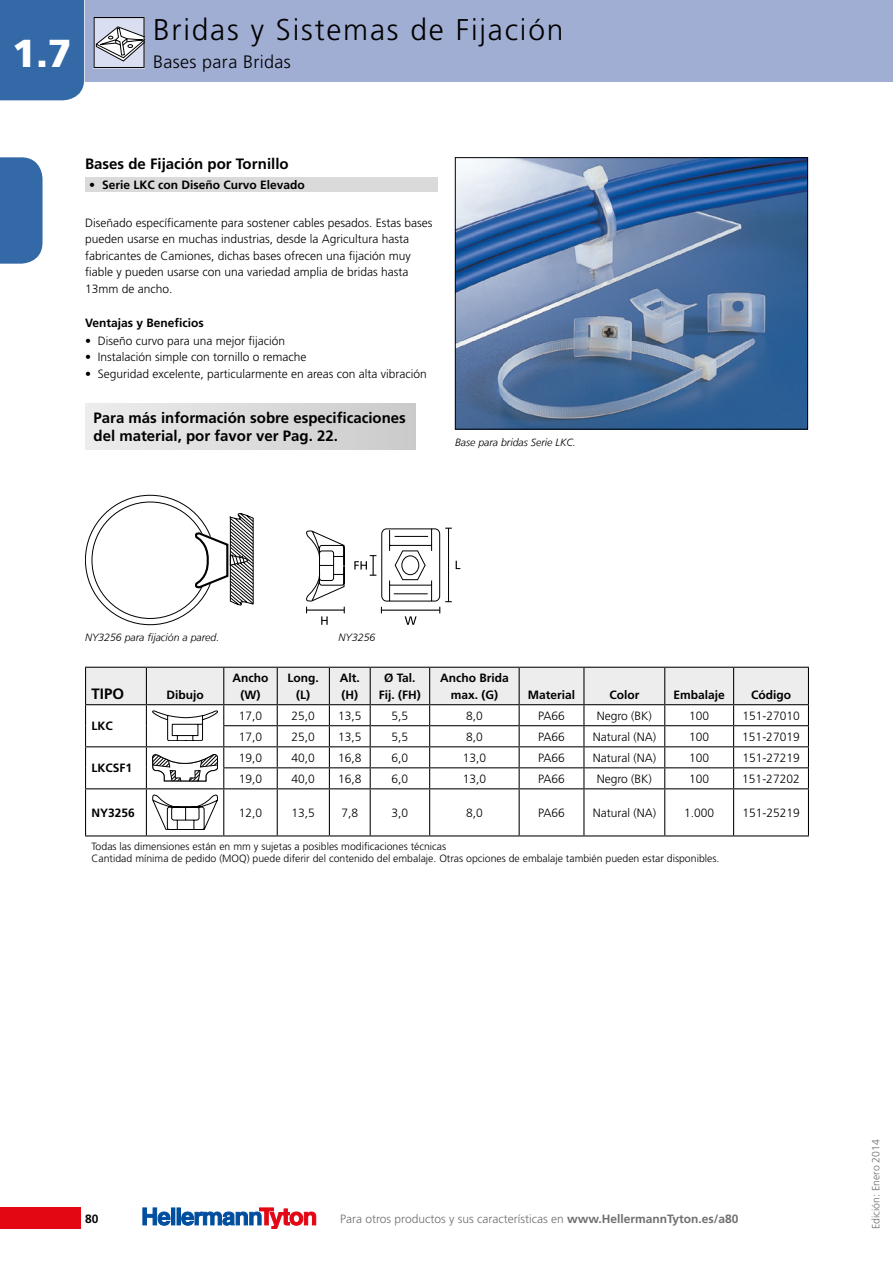
<style>
.page{position:relative;width:893px;height:1263px;background:#fff}
.page>*{position:absolute;margin:0;border:0;box-sizing:border-box;transform-origin:0 0}
.t1{font:900 39px "Frutiger LT";color:#fff}
.t2{font:300 30px "Frutiger LT";letter-spacing:.06em;color:#000}
.t3{font:300 18px "Frutiger LT";letter-spacing:.02em;color:#000}
.t4{font:700 15px/18px "Frutiger LT";color:#000}
.t5{font:300 12px/16.5px "Frutiger LT";color:#000}
.t6{font:700 12px/16.5px "Frutiger LT";color:#000;text-align:center}
.t7{font:300 12px "Frutiger LT";color:#706f6f}
.t8{font:300 10.5px/12.6px "Frutiger LT";color:#000}
.t9{font:italic 300 10.5px "Frutiger LT";color:#000}
.t10{font:300 10.5px "Frutiger LT";color:#706f6f}
.s1{font-weight:700}
</style>
<div class="page">
<div style="left:0;top:0;width:84px;height:100px;background:#3369a6"></div>
<div style="left:0;top:1208px;width:81px;height:21px;background:#e30613"></div>
<div style="left:85px;top:0;width:808px;height:82px;background:#a1aed3"></div>
<div style="left:171px;top:1208px;width:4px;height:17px;border:1px solid #004f9f"></div>
<div style="left:177px;top:1208px;width:4px;height:17px;border:1px solid #004f9f"></div>
<svg style="left:142px;top:1208px;width:28px;height:18px"></svg>
<svg style="left:181px;top:1208px;width:135px;height:21px"></svg>
<svg style="left:0;top:157px;width:43px;height:107px;background:#3e71ab"></svg>
<svg style="left:94px;top:17px;width:51px;height:51px;background:#b7b9c3"></svg>
<img style="left:457px;top:159px;width:349px;height:268px">
<div style="left:455px;top:157px;width:353px;height:272px;border:1px solid #000"></div>
<div style="left:85px;top:177px;width:353px;height:15px;background:#dadada"></div>
<hr style="left:85px;top:788px;width:61px;height:1px;background:#000">
<hr style="left:85px;top:789px;width:1px;height:46px;background:#000">
<hr style="left:146px;top:788px;width:78px;height:1px;background:#000">
<hr style="left:146px;top:789px;width:1px;height:46px;background:#000">
<hr style="left:224px;top:788px;width:53px;height:1px;background:#000">
<hr style="left:223px;top:789px;width:1px;height:46px;background:#000">
<hr style="left:277px;top:788px;width:52px;height:1px;background:#000">
<hr style="left:277px;top:789px;width:1px;height:46px;background:#000">
<hr style="left:329px;top:788px;width:41px;height:1px;background:#000">
<hr style="left:329px;top:789px;width:1px;height:46px;background:#000">
<hr style="left:370px;top:788px;width:60px;height:1px;background:#000">
<hr style="left:370px;top:789px;width:1px;height:46px;background:#000">
<hr style="left:430px;top:788px;width:89px;height:1px;background:#000">
<hr style="left:429px;top:789px;width:1px;height:46px;background:#000">
<hr style="left:519px;top:788px;width:65px;height:1px;background:#000">
<hr style="left:519px;top:789px;width:1px;height:46px;background:#000">
<hr style="left:584px;top:788px;width:81px;height:1px;background:#000">
<hr style="left:583px;top:789px;width:1px;height:46px;background:#000">
<hr style="left:665px;top:788px;width:69px;height:1px;background:#000">
<hr style="left:664px;top:789px;width:1px;height:46px;background:#000">
<hr style="left:734px;top:788px;width:75px;height:1px;background:#000">
<hr style="left:733px;top:789px;width:1px;height:46px;background:#000">
<hr style="left:808px;top:789px;width:1px;height:46px;background:#000">
<hr style="left:85px;top:835px;width:61px;height:1px;background:#000">
<hr style="left:146px;top:835px;width:78px;height:1px;background:#000">
<hr style="left:224px;top:835px;width:53px;height:1px;background:#000">
<hr style="left:277px;top:835px;width:52px;height:1px;background:#000">
<hr style="left:329px;top:835px;width:41px;height:1px;background:#000">
<hr style="left:370px;top:835px;width:60px;height:1px;background:#000">
<hr style="left:430px;top:835px;width:89px;height:1px;background:#000">
<hr style="left:519px;top:835px;width:65px;height:1px;background:#000">
<hr style="left:584px;top:835px;width:81px;height:1px;background:#000">
<hr style="left:665px;top:835px;width:69px;height:1px;background:#000">
<hr style="left:734px;top:835px;width:75px;height:1px;background:#000">
<svg style="left:85px;top:667px;width:724px;height:121px"></svg>
<svg style="left:152px;top:795px;width:66px;height:35px"></svg>
<svg style="left:85px;top:495px;width:169px;height:130px"></svg>
<div style="left:85px;top:403px;width:330px;height:46px;background:linear-gradient(to right,#ededed,#cbcbcb)"></div>
<svg style="left:306px;top:530px;width:39px;height:95px"></svg>
<svg style="left:354px;top:528px;width:106px;height:97px"></svg>
<h1 class="t1" style="left:12px;top:30px;width:61px">1.7</h1>
<h2 class="t2" style="left:153px;top:12px;width:412px">Bridas y Sistemas de Fijación</h2>
<h3 class="t3" style="left:153px;top:52px;width:139px">Bases para Bridas</h3>
<p class="t4" style="left:85px;top:154px;width:205px">Bases de Fijación por Tornillo</p>
<p class="t6" style="left:89px;top:177px;width:217px">• Serie LKC con Diseño Curvo Elevado</p>
<p class="t5" style="left:85px;top:214px;width:349px">Diseñado específicamente para sostener cables pesados. Estas bases pueden usarse en muchas industrias, desde la Agricultura hasta fabricantes de Camiones, dichas bases ofrecen una fijación muy fiable y pueden usarse con una variedad amplia de bridas hasta 13mm de ancho.</p>
<p class="t6" style="left:85px;top:315px;width:120px">Ventajas y Beneficios</p>
<p class="t5" style="left:85px;top:332px;width:202px">• Diseño curvo para una mejor fijación</p>
<p class="t5" style="left:85px;top:349px;width:223px">• Instalación simple con tornillo o remache</p>
<p class="t5" style="left:85px;top:365px;width:343px">• Seguridad excelente, particularmente en areas con alta vibración</p>
<p class="t4" style="left:94px;top:409px;width:314px">Para más información sobre especificaciones del material, por favor ver Pag. 22.</p>
<p class="t9" style="left:455px;top:436px;width:122px">Base para bridas Serie LKC.</p>
<p class="t9" style="left:85px;top:631px;width:136px">NY3256 para fijación a pared.</p>
<p class="t4" style="left:92px;top:684px;width:34px">TIPO</p>
<p class="t6" style="left:166px;top:686px;width:39px">Dibujo</p>
<p class="t6" style="left:92px;top:718px;width:23px">LKC</p>
<p class="t6" style="left:92px;top:760px;width:42px">LKCSF1</p>
<p class="t9" style="left:339px;top:631px;width:38px">NY3256</p>
<p class="t6" style="left:233px;top:670px;width:37px">Ancho (W)</p>
<p class="t6" style="left:288px;top:670px;width:33px">Long. (L)</p>
<p class="t6" style="left:340px;top:670px;width:22px;text-align:left">Alt. (H)</p>
<p class="t6" style="left:379px;top:670px;width:43px">Ø Tal.<br>Fij. (FH)</p>
<p class="t6" style="left:440px;top:670px;width:70px">Ancho Brida max. (G)</p>
<p class="t6" style="left:528px;top:686px;width:49px">Material</p>
<p class="t6" style="left:609px;top:686px;width:31px">Color</p>
<p class="t6" style="left:673px;top:686px;width:53px">Embalaje</p>
<p class="t6" style="left:751px;top:686px;width:41px">Código</p>
<p class="t5" style="left:239px;top:707px;width:25px">17,0</p>
<p class="t5" style="left:292px;top:707px;width:25px">25,0</p>
<p class="t5" style="left:338px;top:707px;width:25px">13,5</p>
<p class="t5" style="left:392px;top:707px;width:18px">5,5</p>
<p class="t5" style="left:466px;top:707px;width:18px">8,0</p>
<p class="t5" style="left:538px;top:707px;width:28px">PA66</p>
<p class="t5" style="left:597px;top:707px;width:57px">Negro (BK)</p>
<p class="t5" style="left:689px;top:707px;width:22px">100</p>
<p class="t5" style="left:742px;top:707px;width:59px">151-27010</p>
<p class="t5" style="left:239px;top:728px;width:25px">17,0</p>
<p class="t5" style="left:292px;top:728px;width:25px">25,0</p>
<p class="t5" style="left:338px;top:728px;width:25px">13,5</p>
<p class="t5" style="left:392px;top:728px;width:18px">5,5</p>
<p class="t5" style="left:466px;top:728px;width:18px">8,0</p>
<p class="t5" style="left:538px;top:728px;width:28px">PA66</p>
<p class="t5" style="left:593px;top:728px;width:65px">Natural (NA)</p>
<p class="t5" style="left:689px;top:728px;width:22px">100</p>
<p class="t5" style="left:742px;top:728px;width:59px">151-27019</p>
<p class="t5" style="left:239px;top:750px;width:25px">19,0</p>
<p class="t5" style="left:292px;top:750px;width:25px">40,0</p>
<p class="t5" style="left:338px;top:750px;width:25px">16,8</p>
<p class="t5" style="left:392px;top:750px;width:18px">6,0</p>
<p class="t5" style="left:463px;top:750px;width:25px">13,0</p>
<p class="t5" style="left:538px;top:750px;width:28px">PA66</p>
<p class="t5" style="left:593px;top:750px;width:65px">Natural (NA)</p>
<p class="t5" style="left:689px;top:750px;width:22px">100</p>
<p class="t5" style="left:742px;top:750px;width:59px">151-27219</p>
<p class="t5" style="left:239px;top:771px;width:25px">19,0</p>
<p class="t5" style="left:292px;top:771px;width:25px">40,0</p>
<p class="t5" style="left:338px;top:771px;width:25px">16,8</p>
<p class="t5" style="left:392px;top:771px;width:18px">6,0</p>
<p class="t5" style="left:463px;top:771px;width:25px">13,0</p>
<p class="t5" style="left:538px;top:771px;width:28px">PA66</p>
<p class="t5" style="left:597px;top:771px;width:57px">Negro (BK)</p>
<p class="t5" style="left:689px;top:771px;width:22px">100</p>
<p class="t5" style="left:742px;top:771px;width:59px">151-27202</p>
<p class="t6" style="left:92px;top:804px;width:45px">NY3256</p>
<p class="t5" style="left:239px;top:805px;width:25px">12,0</p>
<p class="t5" style="left:292px;top:805px;width:25px">13,5</p>
<p class="t5" style="left:341px;top:805px;width:18px">7,8</p>
<p class="t5" style="left:392px;top:805px;width:18px">3,0</p>
<p class="t5" style="left:466px;top:805px;width:18px">8,0</p>
<p class="t5" style="left:538px;top:805px;width:28px">PA66</p>
<p class="t5" style="left:593px;top:805px;width:65px">Natural (NA)</p>
<p class="t5" style="left:684px;top:805px;width:32px">1.000</p>
<p class="t5" style="left:742px;top:805px;width:59px">151-25219</p>
<p class="t8" style="left:92px;top:840px;width:629px">Todas las dimensiones están en mm y sujetas a posibles modificaciones técnicas<br>Cantidad mínima de pedido (MOQ) puede diferir del contenido del embalaje. Otras opciones de embalaje también pueden estar disponibles.</p>
<p class="t6" style="left:85px;top:1210px;width:15px">80</p>
<p class="t7" style="left:340px;top:1212px;width:400px">Para otros productos y sus características en <span class="s1">www.HellermannTyton.es/a80</span></p>
<p class="t10" style="left:870px;top:1229px;width:91px;rotate:-90deg">Edición: Enero 2014</p>
</div>
